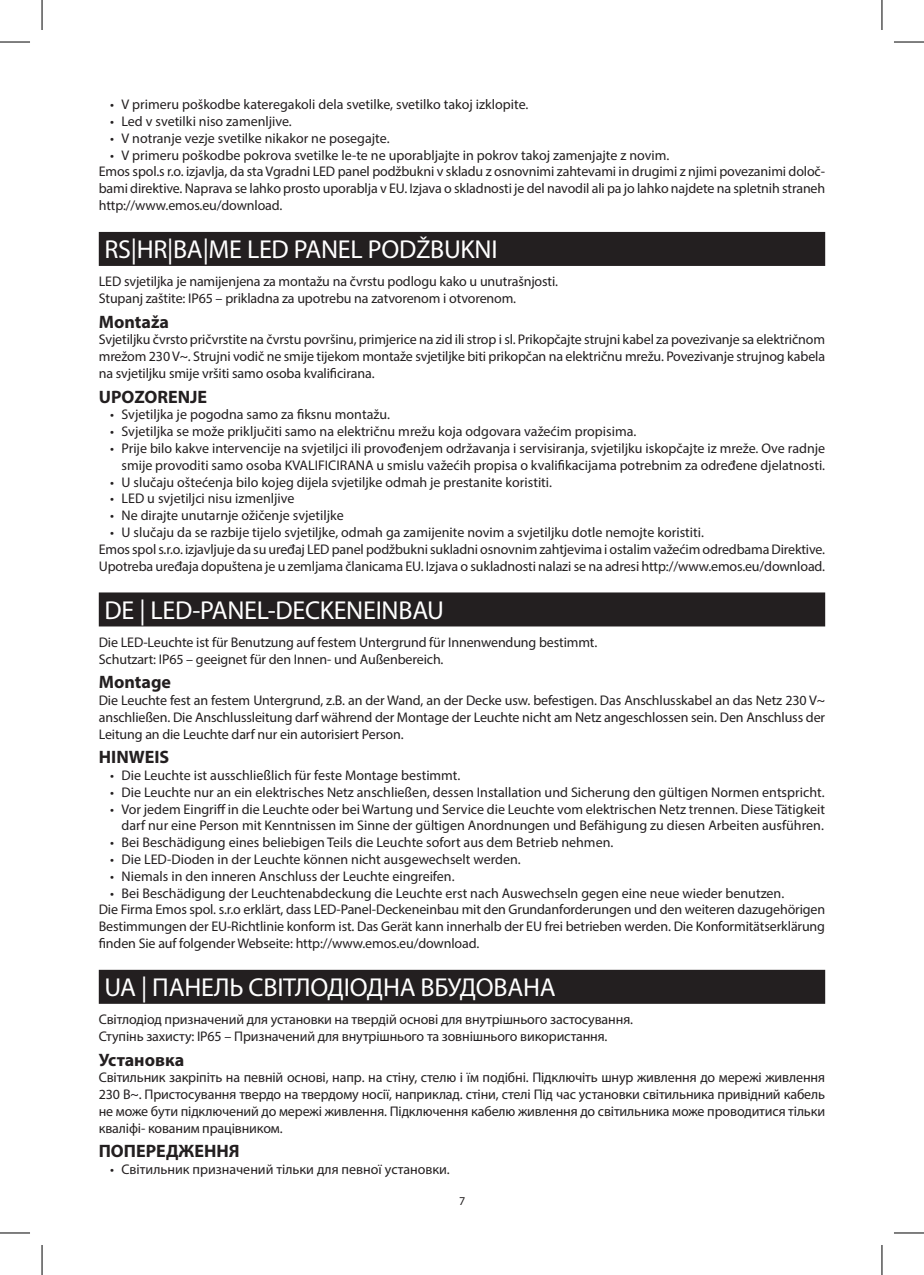
<style>
.page{position:relative;width:924px;height:1275px;background:#fff}
.page>*{position:absolute;margin:0;border:0;box-sizing:border-box;transform-origin:0 0}
.t1{font:26px "Myriad Pro";letter-spacing:-.01em;color:#fff}
.t2{font:700 18px "Myriad Pro";color:#231f20}
.t3{font:14px/16.8px "Myriad Pro";letter-spacing:-.005em;color:#231f20}
.t4{font:12px "Myriad Pro";color:#231f20}
</style>
<div class="page">
<div style="left:99px;top:232px;width:725px;height:34px;background:#231f20"></div>
<div style="left:99px;top:592px;width:725px;height:34px;background:#231f20"></div>
<div style="left:99px;top:969px;width:725px;height:34px;background:#231f20"></div>
<hr style="left:0;top:42px;width:30px;height:1px;background:#000">
<hr style="left:893px;top:42px;width:30px;height:1px;background:#000">
<hr style="left:0;top:1232px;width:30px;height:1px;background:#000">
<hr style="left:893px;top:1232px;width:30px;height:1px;background:#000">
<hr style="left:42px;top:0;width:1px;height:30px;background:#000">
<hr style="left:42px;top:1245px;width:1px;height:30px;background:#000">
<hr style="left:881px;top:0;width:1px;height:30px;background:#000">
<hr style="left:881px;top:1245px;width:1px;height:30px;background:#000">
<p class="t3" style="left:110px;top:96px;width:419px">• V primeru poškodbe kateregakoli dela svetilke, svetilko takoj izklopite.</p>
<p class="t3" style="left:110px;top:113px;width:183px">• Led v svetilki niso zamenljive.</p>
<p class="t3" style="left:110px;top:129px;width:281px">• V notranje vezje svetilke nikakor ne posegajte.</p>
<p class="t3" style="left:99px;top:146px;width:727px;text-indent:11px">• V primeru poškodbe pokrova svetilke le-te ne uporabljajte in pokrov takoj zamenjajte z novim.<br>Emos spol.s r.o. izjavlja, da sta Vgradni LED panel podžbukni v skladu z osnovnimi zahtevami in drugimi z njimi povezanimi določ&shy;bami direktive. Naprava se lahko prosto uporablja v EU. Izjava o skladnosti je del navodil ali pa jo lahko najdete na spletnih straneh http://www.emos.eu/download.</p>
<h1 class="t1" style="left:104px;top:233px;width:394px">RS|HR|BA|ME LED PANEL PODŽBUKNI</h1>
<p class="t3" style="left:99px;top:273px;width:460px">LED svjetiljka je namijenjena za montažu na čvrstu podlogu kako u unutrašnjosti.<br>Stupanj zaštite: IP65 – prikladna za upotrebu na zatvorenom i otvorenom.</p>
<p class="t2" style="left:99px;top:310px;width:72px">Montaža</p>
<p class="t3" style="left:99px;top:331px;width:727px;text-align:justify">Svjetiljku čvrsto pričvrstite na čvrstu površinu, primjerice na zid ili strop i sl. Prikopčajte strujni kabel za povezivanje sa električnom mrežom 230 V~. Strujni vodič ne smije tijekom montaže svjetiljke biti prikopčan na električnu mrežu. Povezivanje strujnog kabela na svjetiljku smije vršiti samo osoba kvalificirana.</p>
<p class="t2" style="left:99px;top:385px;width:110px">UPOZORENJE</p>
<p class="t3" style="left:110px;top:406px;width:281px">• Svjetiljka je pogodna samo za fiksnu montažu.</p>
<p class="t3" style="left:110px;top:423px;width:527px">• Svjetiljka se može priključiti samo na električnu mrežu koja odgovara važećim propisima.</p>
<p class="t3" style="left:110px;top:439px;width:716px;text-align:right">• Prije bilo kakve intervencije na svjetiljci ili provođenjem održavanja i servisiranja, svjetiljku iskopčajte iz mreže. Ove radnje smije provoditi samo osoba KVALIFICIRANA u smislu važećih propisa o kvalifikacijama potrebnim za određene djelatnosti.</p>
<p class="t3" style="left:110px;top:473px;width:443px">• U slučaju oštećenja bilo kojeg dijela svjetiljke odmah je prestanite koristiti.</p>
<p class="t3" style="left:110px;top:490px;width:186px">• LED u svjetiljci nisu izmenljive</p>
<p class="t3" style="left:110px;top:507px;width:235px">• Ne dirajte unutarnje ožičenje svjetiljke</p>
<p class="t3" style="left:99px;top:523px;width:727px;text-indent:11px">• U slučaju da se razbije tijelo svjetiljke, odmah ga zamijenite novim a svjetiljku dotle nemojte koristiti.<br>Emos spol s.r.o. izjavljuje da su uređaj LED panel podžbukni sukladni osnovnim zahtjevima i ostalim važećim odredbama Direktive.<br>Upotreba uređaja dopuštena je u zemljama članicama EU. Izjava o sukladnosti nalazi se na adresi http://www.emos.eu/download.</p>
<h1 class="t1" style="left:104px;top:594px;width:341px">DE | LED-PANEL-DECKENEINBAU</h1>
<p class="t3" style="left:99px;top:633px;width:500px">Die LED-Leuchte ist für Benutzung auf festem Untergrund für Innenwendung bestimmt.<br>Schutzart: IP65 – geeignet für den Innen- und Außenbereich.</p>
<p class="t2" style="left:99px;top:670px;width:74px">Montage</p>
<p class="t3" style="left:99px;top:691px;width:727px;text-align:justify">Die Leuchte fest an festem Untergrund, z.B. an der Wand, an der Decke usw. befestigen. Das Anschlusskabel an das Netz 230 V~ anschließen. Die Anschlussleitung darf während der Montage der Leuchte nicht am Netz angeschlossen sein. Den Anschluss der Leitung an die Leuchte darf nur ein autorisiert Person.</p>
<p class="t2" style="left:99px;top:745px;width:72px">HINWEIS</p>
<p class="t3" style="left:110px;top:766px;width:351px">• Die Leuchte ist ausschließlich für feste Montage bestimmt.</p>
<p class="t3" style="left:110px;top:783px;width:715px">• Die Leuchte nur an ein elektrisches Netz anschließen, dessen Installation und Sicherung den gültigen Normen entspricht.</p>
<p class="t3" style="left:110px;top:800px;width:716px;text-align:right">• Vor jedem Eingriff in die Leuchte oder bei Wartung und Service die Leuchte vom elektrischen Netz trennen. Diese Tätigkeit darf nur eine Person mit Kenntnissen im Sinne der gültigen Anordnungen und Befähigung zu diesen Arbeiten ausführen.</p>
<p class="t3" style="left:110px;top:834px;width:504px">• Bei Beschädigung eines beliebigen Teils die Leuchte sofort aus dem Betrieb nehmen.</p>
<p class="t3" style="left:110px;top:850px;width:412px">• Die LED-Dioden in der Leuchte können nicht ausgewechselt werden.</p>
<p class="t3" style="left:110px;top:867px;width:346px">• Niemals in den inneren Anschluss der Leuchte eingreifen.</p>
<p class="t3" style="left:99px;top:884px;width:727px;text-indent:11px">• Bei Beschädigung der Leuchtenabdeckung die Leuchte erst nach Auswechseln gegen eine neue wieder benutzen.<br>Die Firma Emos spol. s.r.o erklärt, dass LED-Panel-Deckeneinbau mit den Grundanforderungen und den weiteren dazugehörigen Bestimmungen der EU-Richtlinie konform ist. Das Gerät kann innerhalb der EU frei betrieben werden. Die Konformitätserklärung finden Sie auf folgender Webseite: http://www.emos.eu/download.</p>
<h1 class="t1" style="left:104px;top:971px;width:452px">UA | ПАНЕЛЬ СВІТЛОДІОДНА ВБУДОВАНА</h1>
<p class="t3" style="left:99px;top:1011px;width:535px">Світлодіод призначений для установки на твердій основі для внутрішнього застосування.<br>Ступінь захисту: IP65 – Призначений для внутрішнього та зовнішнього використання.</p>
<p class="t2" style="left:99px;top:1047px;width:87px">Установка</p>
<p class="t3" style="left:99px;top:1069px;width:727px;text-align:justify">Світильник закріпіть на певній основі, напр. на стіну, стелю і їм подібні. Підключіть шнур живлення до мережі живлення 230 В~. Пристосування твердо на твердому носії, наприклад. стіни, стелі Під час установки світильника привідний кабель не може бути підключений до мережі живлення. Підключення кабелю живлення до світильника може проводитися тільки кваліфі- кованим працівником.</p>
<p class="t2" style="left:99px;top:1139px;width:142px">ПОПЕРЕДЖЕННЯ</p>
<p class="t3" style="left:110px;top:1160px;width:341px">• Світильник призначений тільки для певної установки.</p>
<p class="t4" style="left:459px;top:1193px;width:8px">7</p>
</div>
